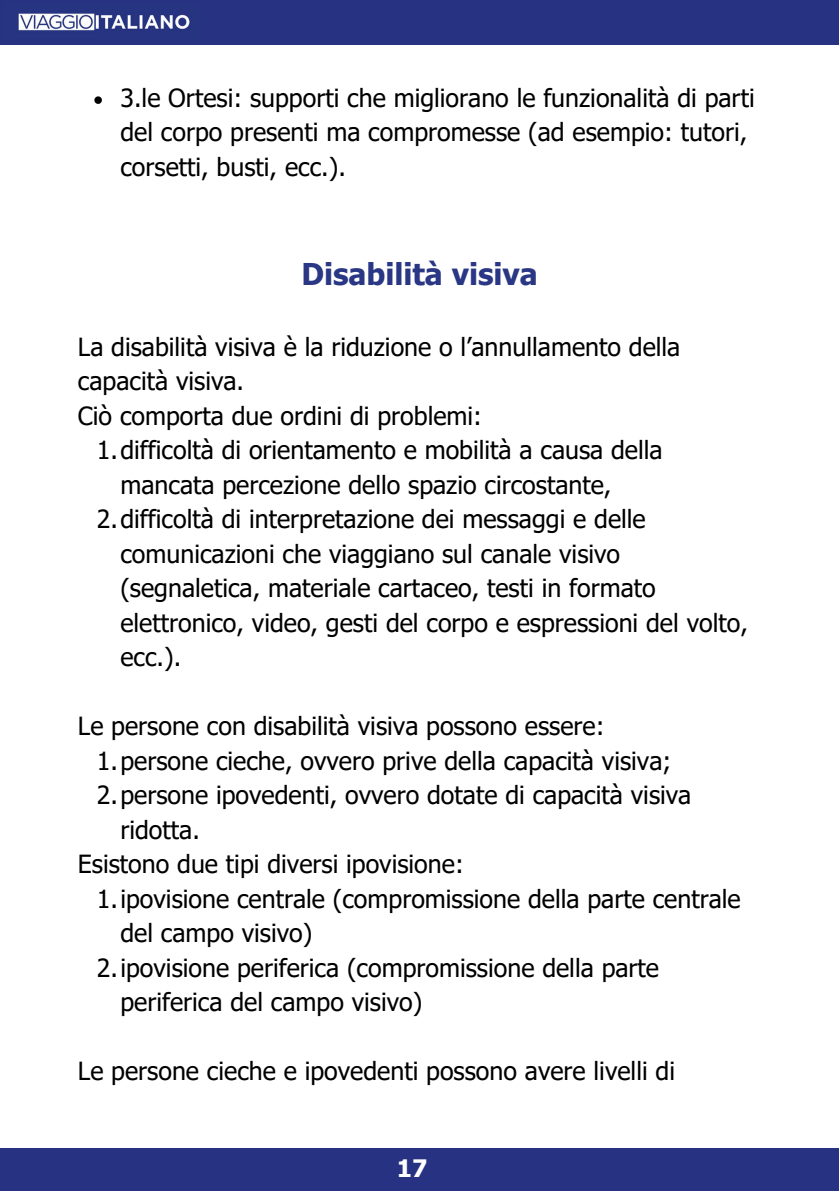
<style>
.page{position:relative;width:839px;height:1191px;background:#fff}
.page>*{position:absolute;margin:0;border:0;box-sizing:border-box;transform-origin:0 0}
.t1{font:700 30px "Tahoma";color:#293784}
.t2{font:25px/34.4px "Tahoma";color:#000}
.t3{font:700 24px "Tahoma";color:#fff}
</style>
<div class="page">
<hr style="left:0;top:42px;width:838px;height:3px;background:#283282">
<div style="left:0;top:1148px;width:838px;height:42px;background:#283282"></div>
<svg style="left:94px;top:96px;width:8px;height:8px"></svg>
<div style="left:0;top:0;width:838px;height:42px;background:#283282"></div>
<img style="left:5px;top:4px;width:195px;height:34px">
<p class="t2" style="left:120px;top:80px;width:635px">3.le Ortesi: supporti che migliorano le funzionalità di parti del corpo presenti ma compromesse (ad esempio: tutori, corsetti, busti, ecc.).</p>
<p class="t1" style="left:301px;top:255px;width:238px">Disabilità visiva</p>
<h1 class="t2" style="left:78px;top:329px;width:604px">La disabilità visiva è la riduzione o l’annullamento della capacità visiva.</h1>
<p class="t2" style="left:78px;top:398px;width:405px">Ciò comporta due ordini di problemi:</p>
<p class="t2" style="left:120px;top:432px;width:543px;text-indent:-24px">1.difficoltà di orientamento e mobilità a causa della mancata percezione dello spazio circostante,</p>
<p class="t2" style="left:120px;top:501px;width:629px;text-indent:-24px">2.difficoltà di interpretazione dei messaggi e delle comunicazioni che viaggiano sul canale visivo (segnaletica, materiale cartaceo, testi in formato elettronico, video, gesti del corpo e espressioni del volto, ecc.).</p>
<p class="t2" style="left:78px;top:708px;width:528px">Le persone con disabilità visiva possono essere:</p>
<p class="t2" style="left:97px;top:743px;width:576px">1.persone cieche, ovvero prive della capacità visiva;</p>
<p class="t2" style="left:120px;top:777px;width:572px;text-indent:-24px">2.persone ipovedenti, ovvero dotate di capacità visiva ridotta.</p>
<p class="t2" style="left:78px;top:846px;width:387px">Esistono due tipi diversi ipovisione:</p>
<p class="t2" style="left:120px;top:881px;width:621px;text-indent:-24px">1.ipovisione centrale (compromissione della parte centrale del campo visivo)</p>
<p class="t2" style="left:120px;top:950px;width:540px;text-indent:-24px">2.ipovisione periferica (compromissione della parte periferica del campo visivo)</p>
<p class="t2" style="left:78px;top:1053px;width:598px">Le persone cieche e ipovedenti possono avere livelli di</p>
<p class="t3" style="left:397px;top:1153px;width:32px">17</p>
</div>
